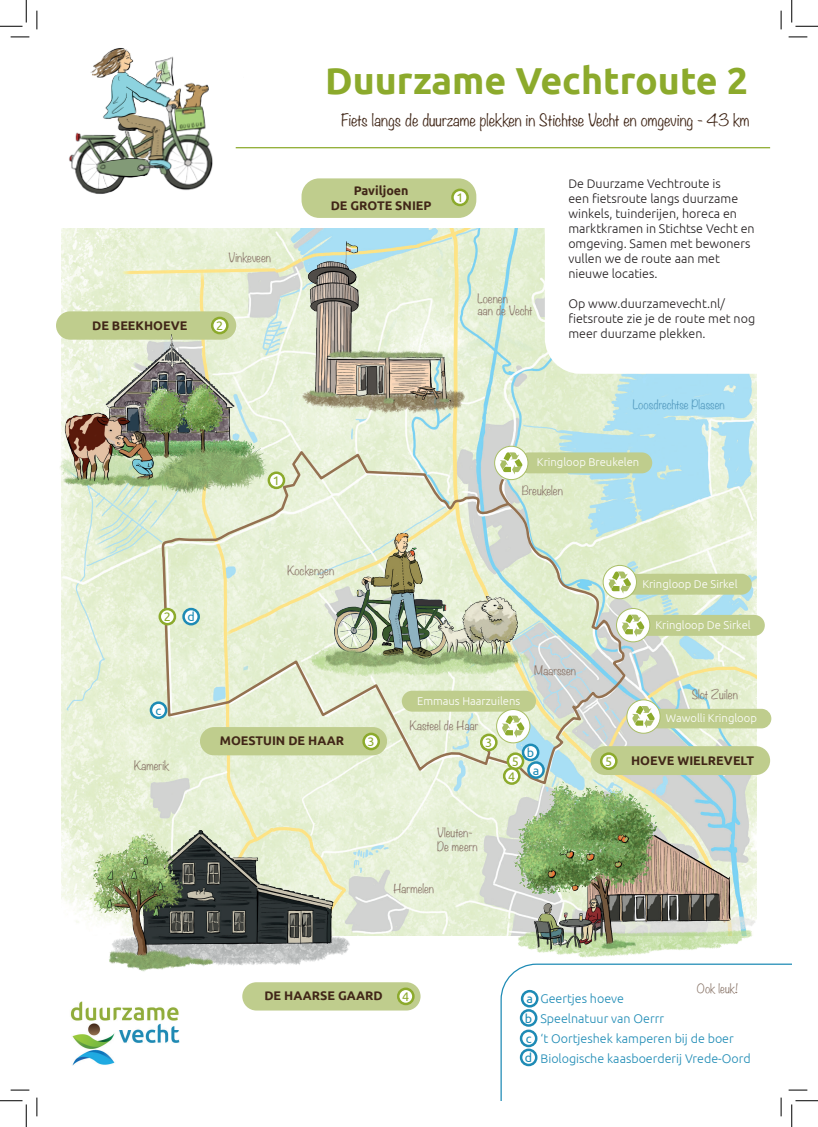
<style>
.page{position:relative;width:818px;height:1127px;background:#fff}
.page>*{position:absolute;margin:0;border:0;box-sizing:border-box;transform-origin:0 0}
.t1{font:700 37.5px "Ubuntu";color:#8caa2c}
.t2{font:300 15px "Noteworthy";color:#412718}
.t3{font:300 12.5px/15px "Ubuntu";color:#231f20}
.t4{font:300 12.5px/20px "Ubuntu";color:#1e8bb5}
.t5{font:700 12.5px/15px "Ubuntu";color:#412718;text-align:center}
.t6{font:12.5px/14.8px "Ubuntu";color:#8caa2c}
.t7{font:12.5px/19.2px "Ubuntu";color:#1e8bb5}
.t8{font:300 11.25px/13.8px "Noteworthy";color:#8c786c}
.t9{font:300 11.25px "Ubuntu";color:#fff}
.t10{font:300 11.25px "Noteworthy";color:#569cc0}
</style>
<div class="page">
<img style="left:62px;top:228px;width:694px;height:707px">
<svg style="left:160px;top:416px;width:468px;height:369px;background:#dde7d1"></svg>
<div style="left:402px;top:690px;width:134px;height:21px;background:#bfcd8d;border-radius:10px"></div>
<div style="left:518px;top:452px;width:134px;height:21px;background:#bfcd8d;border-radius:10px"></div>
<div style="left:637px;top:708px;width:134px;height:20px;background:#bfcd8d;border-radius:10px"></div>
<div style="left:617px;top:573px;width:135px;height:21px;background:#bfcd8d;border-radius:10px"></div>
<div style="left:242px;top:981px;width:178px;height:29px;background:#bfcd8d;border-radius:14px"></div>
<svg style="left:545px;top:147px;width:226px;height:226px"></svg>
<div style="left:200px;top:727px;width:187px;height:28px;background:#bfcd8d;border-radius:14px"></div>
<div style="left:301px;top:178px;width:175px;height:40px;background:#bfcd8d;border-radius:18px"></div>
<div style="left:56px;top:311px;width:180px;height:28px;background:#bfcd8d;border-radius:14px"></div>
<div style="left:591px;top:746px;width:179px;height:28px;background:#bfcd8d;border-radius:14px"></div>
<img style="left:29px;top:29px;width:260px;height:165px">
<svg style="left:601px;top:753px;width:15px;height:15px"></svg>
<div style="left:600px;top:752px;width:17px;height:17px;border:2px solid #8caa2c;border-radius:50%"></div>
<svg style="left:398px;top:988px;width:15px;height:15px"></svg>
<div style="left:397px;top:987px;width:18px;height:17px;border:2px solid #8caa2c;border-radius:50%"></div>
<svg style="left:160px;top:609px;width:15px;height:15px"></svg>
<div style="left:159px;top:607px;width:17px;height:18px;border:2px solid #8caa2c;border-radius:50%"></div>
<svg style="left:212px;top:318px;width:15px;height:15px"></svg>
<div style="left:211px;top:316px;width:18px;height:18px;border:2px solid #8caa2c;border-radius:50%"></div>
<div style="left:268px;top:471px;width:17px;height:18px;border:2px solid #8caa2c;border-radius:50%"></div>
<svg style="left:452px;top:190px;width:16px;height:15px"></svg>
<div style="left:451px;top:188px;width:18px;height:18px;border:2px solid #8caa2c;border-radius:50%"></div>
<svg style="left:481px;top:734px;width:15px;height:15px"></svg>
<div style="left:480px;top:733px;width:18px;height:18px;border:2px solid #8caa2c;border-radius:50%"></div>
<svg style="left:364px;top:733px;width:15px;height:15px"></svg>
<div style="left:362px;top:732px;width:18px;height:18px;border:2px solid #8caa2c;border-radius:50%"></div>
<svg style="left:508px;top:753px;width:15px;height:15px"></svg>
<div style="left:507px;top:752px;width:17px;height:17px;border:2px solid #8caa2c;border-radius:50%"></div>
<div style="left:503px;top:767px;width:17px;height:17px;border:2px solid #8caa2c;border-radius:50%"></div>
<svg style="left:528px;top:762px;width:16px;height:15px"></svg>
<div style="left:527px;top:761px;width:18px;height:17px;border:2px solid #1e8bb5;border-radius:50%"></div>
<svg style="left:523px;top:744px;width:15px;height:15px"></svg>
<div style="left:522px;top:743px;width:17px;height:18px;border:2px solid #1e8bb5;border-radius:50%"></div>
<svg style="left:151px;top:702px;width:15px;height:15px"></svg>
<div style="left:150px;top:701px;width:17px;height:18px;border:2px solid #1e8bb5;border-radius:50%"></div>
<svg style="left:184px;top:609px;width:15px;height:15px"></svg>
<div style="left:182px;top:607px;width:18px;height:18px;border:2px solid #1e8bb5;border-radius:50%"></div>
<svg style="left:500px;top:963px;width:292px;height:137px"></svg>
<img style="left:301px;top:511px;width:248px;height:180px">
<div style="left:603px;top:565px;width:33px;height:33px;background:#fff;border-radius:50%"></div>
<div style="left:603px;top:565px;width:34px;height:34px;border:1px solid #a9be65;border-radius:50%"></div>
<svg style="left:608px;top:571px;width:23px;height:22px"></svg>
<svg style="left:495px;top:446px;width:33px;height:33px"></svg>
<div style="left:494px;top:446px;width:34px;height:34px;border:1px solid #a9be65;border-radius:50%"></div>
<svg style="left:499px;top:452px;width:24px;height:53px"></svg>
<svg style="left:627px;top:699px;width:33px;height:34px"></svg>
<div style="left:626px;top:699px;width:34px;height:34px;border:1px solid #a9be65;border-radius:50%"></div>
<svg style="left:632px;top:705px;width:23px;height:23px"></svg>
<div style="left:497px;top:709px;width:33px;height:33px;background:#fff;border-radius:50%"></div>
<div style="left:496px;top:709px;width:34px;height:34px;border:1px solid #a9be65;border-radius:50%"></div>
<svg style="left:502px;top:715px;width:23px;height:22px"></svg>
<div style="left:631px;top:614px;width:134px;height:21px;background:#bfcd8d;border-radius:10px"></div>
<svg style="left:616px;top:608px;width:34px;height:33px"></svg>
<div style="left:616px;top:608px;width:34px;height:34px;border:1px solid #a9be65;border-radius:50%"></div>
<svg style="left:622px;top:614px;width:22px;height:22px"></svg>
<hr style="left:236px;top:147px;width:534px;height:1px;background:#8caa2c">
<img style="left:283px;top:239px;width:205px;height:190px">
<img style="left:57px;top:332px;width:225px;height:180px">
<img style="left:471px;top:769px;width:297px;height:189px">
<img style="left:65px;top:784px;width:297px;height:210px">
<img style="left:70px;top:1001px;width:109px;height:64px">
<svg style="left:11px;top:36px;width:18px;height:2px"></svg>
<svg style="left:788px;top:36px;width:19px;height:2px"></svg>
<svg style="left:11px;top:1089px;width:18px;height:1px"></svg>
<svg style="left:788px;top:1088px;width:19px;height:2px"></svg>
<svg style="left:36px;top:11px;width:2px;height:18px"></svg>
<svg style="left:36px;top:1097px;width:2px;height:18px"></svg>
<svg style="left:780px;top:11px;width:2px;height:18px"></svg>
<svg style="left:780px;top:1097px;width:2px;height:18px"></svg>
<svg style="left:0;top:0;width:27px;height:27px"></svg>
<svg style="left:0;top:1100px;width:27px;height:26px"></svg>
<svg style="left:791px;top:0;width:27px;height:27px"></svg>
<svg style="left:791px;top:1100px;width:27px;height:26px"></svg>
<p class="t5" style="left:92px;top:318px;width:97px">DE BEEKHOEVE</p>
<p class="t8" style="left:229px;top:250px;width:44px">Vinkeveen</p>
<p class="t6" style="left:216px;top:318px;width:9px">2</p>
<p class="t6" style="left:273px;top:472px;width:9px">1</p>
<h1 class="t1" style="left:325px;top:58px;width:424px">Duurzame Vechtroute 2</h1>
<p class="t2" style="left:341px;top:107px;width:410px">Fiets langs de duurzame plekken in Stichtse Vecht en omgeving - 43 km</p>
<p class="t5" style="left:331px;top:182px;width:102px">Paviljoen<br>DE GROTE SNIEP</p>
<p class="t6" style="left:456px;top:190px;width:9px">1</p>
<p class="t8" style="left:477px;top:292px;width:57px;line-height:12.5px">Loenen<br>aan de Vecht</p>
<p class="t3" style="left:568px;top:176px;width:188px">De Duurzame Vechtroute is<br>een fietsroute langs duurzame winkels, tuinderijen, horeca en marktkramen in Stichtse Vecht en omgeving. Samen met bewoners vullen we de route aan met nieuwe locaties.</p>
<p class="t3" style="left:568px;top:296px;width:188px">Op www.duurzamevecht.nl/ fietsroute zie je de route met nog meer duurzame plekken.</p>
<p class="t10" style="left:633px;top:395px;width:93px">Loosdrechtse Plassen</p>
<p class="t9" style="left:537px;top:455px;width:104px">Kringloop Breukelen</p>
<p class="t8" style="left:522px;top:483px;width:43px">Breukelen</p>
<p class="t8" style="left:288px;top:563px;width:48px">Kockengen</p>
<p class="t9" style="left:642px;top:577px;width:97px">Kringloop De Sirkel</p>
<p class="t6" style="left:164px;top:609px;width:9px">2</p>
<p class="t7" style="left:187px;top:606px;width:9px">d</p>
<p class="t9" style="left:655px;top:618px;width:97px">Kringloop De Sirkel</p>
<p class="t8" style="left:534px;top:663px;width:43px">Maarssen</p>
<p class="t9" style="left:417px;top:693px;width:105px">Emmaus Haarzuilens</p>
<p class="t8" style="left:692px;top:687px;width:48px">Slot Zuilen</p>
<p class="t7" style="left:156px;top:700px;width:7px">c</p>
<p class="t8" style="left:410px;top:717px;width:70px">Kasteel de Haar</p>
<p class="t9" style="left:666px;top:710px;width:93px">Wawolli Kringloop</p>
<p class="t8" style="left:134px;top:758px;width:37px">Kamerik</p>
<p class="t5" style="left:220px;top:733px;width:126px">MOESTUIN DE HAAR</p>
<p class="t6" style="left:368px;top:733px;width:9px">3</p>
<p class="t6" style="left:485px;top:734px;width:9px">3</p>
<p class="t6" style="left:508px;top:753px;width:12px">5<br>4</p>
<p class="t7" style="left:527px;top:742px;width:9px">b</p>
<p class="t7" style="left:533px;top:760px;width:8px">a</p>
<p class="t6" style="left:605px;top:753px;width:9px">5</p>
<p class="t5" style="left:631px;top:752px;width:125px">HOEVE WIELREVELT</p>
<p class="t8" style="left:437px;top:825px;width:42px">Vleuten-<br>De meern</p>
<p class="t8" style="left:393px;top:881px;width:42px">Harmelen</p>
<p class="t5" style="left:264px;top:988px;width:120px">DE HAARSE GAARD</p>
<p class="t6" style="left:402px;top:988px;width:9px">4</p>
<p class="t7" style="left:525px;top:988px;width:9px">a b</p>
<p class="t7" style="left:525px;top:1028px;width:9px">c d</p>
<p class="t8" style="left:697px;top:980px;width:43px">Ook leuk!</p>
<p class="t4" style="left:540px;top:987px;width:212px">Geertjes hoeve<br>Speelnatuur van Oerrr<br>‘t Oortjeshek kamperen bij de boer<br>Biologische kaasboerderij Vrede-Oord</p>
</div>
